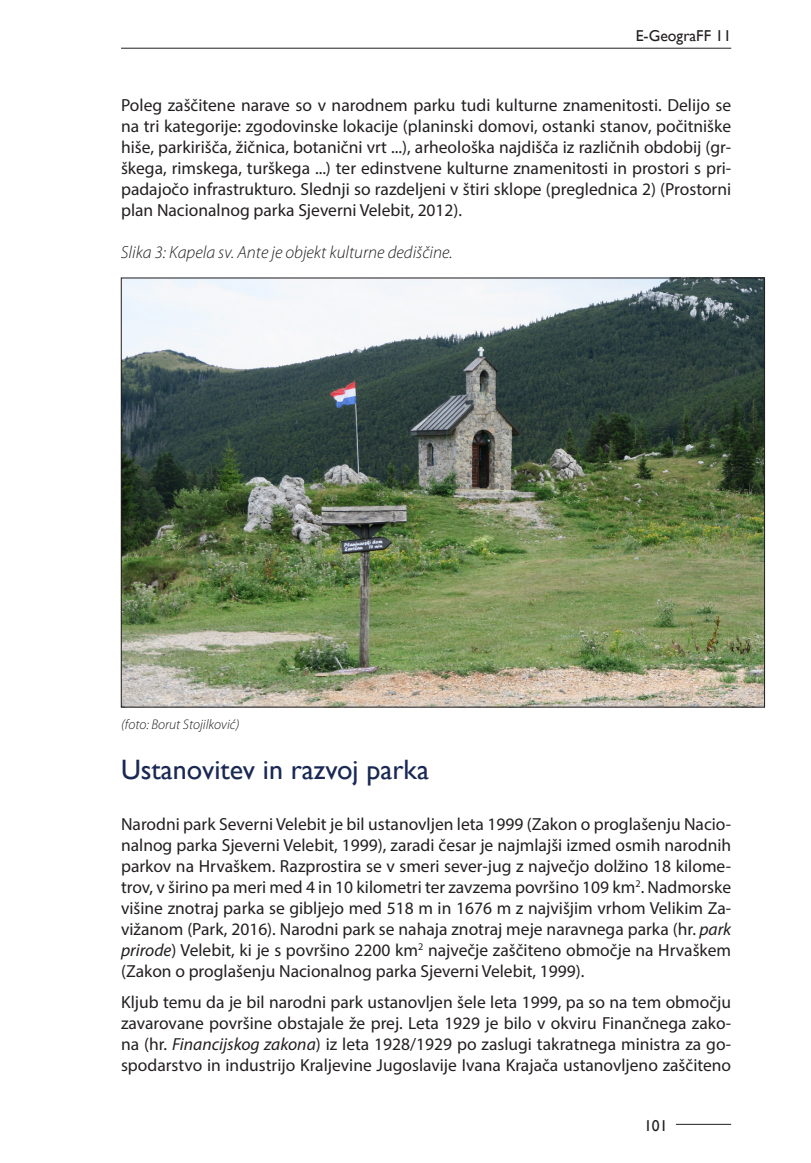
<style>
.page{position:relative;width:811px;height:1163px;background:#fff}
.page>*{position:absolute;margin:0;border:0;box-sizing:border-box;transform-origin:0 0}
.Naslov_2{font:28px "Gill Sans";color:#192954}
.t1{font:17.5px/21px "Myriad Pro";color:#231f20;text-align:justify}
.preglednica_slika_NA{font:italic 300 17.5px "Myriad Pro";color:#231f20}
.t2{font:15.75px "Gill Sans";color:#231f20}
.vir{font:italic 300 14px "Myriad Pro";color:#231f20}
.s1{font-style:italic}
</style>
<div class="page">
<hr style="left:121px;top:48px;width:610px;height:1px;background:#231f20">
<hr style="left:676px;top:1123px;width:55px;height:1px;background:#231f20">
<img style="left:123px;top:280px;width:640px;height:425px">
<p class="t2" style="left:636px;top:27px;width:97px">E-GeograFF 11</p>
<p class="t1" style="left:121px;top:94px;width:612px">Poleg zaščitene narave so v narodnem parku tudi kulturne znamenitosti. Delijo se na tri kategorije: zgodovinske lokacije (planinski domovi, ostanki stanov, počitniške hiše, parkirišča, žičnica, botanični vrt ...), arheološka najdišča iz različnih obdobij (gr&shy;škega, rimskega, turškega ...) ter edinstvene kulturne znamenitosti in prostori s pri&shy;padajočo infrastrukturo. Slednji so razdeljeni v štiri sklope (preglednica 2) (Prostorni plan Nacionalnog parka Sjeverni Velebit, 2012).</p>
<p class="preglednica_slika_NA" style="left:121px;top:242px;width:333px">Slika 3: Kapela sv. Ante je objekt kulturne dediščine.</p>
<p class="vir" style="left:121px;top:715px;width:120px">(foto: Borut Stojilković)</p>
<p class="Naslov_2" style="left:121px;top:753px;width:309px">Ustanovitev in razvoj parka</p>
<p class="t1" style="left:121px;top:812px;width:612px">Narodni park Severni Velebit je bil ustanovljen leta 1999 (Zakon o proglašenju Nacio&shy;nalnog parka Sjeverni Velebit, 1999), zaradi česar je najmlajši izmed osmih narodnih parkov na Hrvaškem. Razprostira se v smeri sever-jug z največjo dolžino 18 kilome&shy;trov, v širino pa meri med 4 in 10 kilometri ter zavzema površino 109 km<sup>2</sup>. Nadmorske višine znotraj parka se gibljejo med 518 m in 1676 m z najvišjim vrhom Velikim Za&shy;vižanom (Park, 2016). Narodni park se nahaja znotraj meje naravnega parka (hr. <span class="s1">park prirode</span>) Velebit, ki je s površino 2200 km<sup>2</sup> največje zaščiteno območje na Hrvaškem (Zakon o proglašenju Nacionalnog parka Sjeverni Velebit, 1999).</p>
<p class="t1" style="left:121px;top:990px;width:612px">Kljub temu da je bil narodni park ustanovljen šele leta 1999, pa so na tem območju zavarovane površine obstajale že prej. Leta 1929 je bilo v okviru Finančnega zako&shy;na (hr. <span class="s1">Financijskog zakona</span>) iz leta 1928/1929 po zaslugi takratnega ministra za go&shy;spodarstvo in industrijo Kraljevine Jugoslavije Ivana Krajača ustanovljeno zaščiteno</p>
<p class="t2" style="left:644px;top:1116px;width:25px">101</p>
</div>
